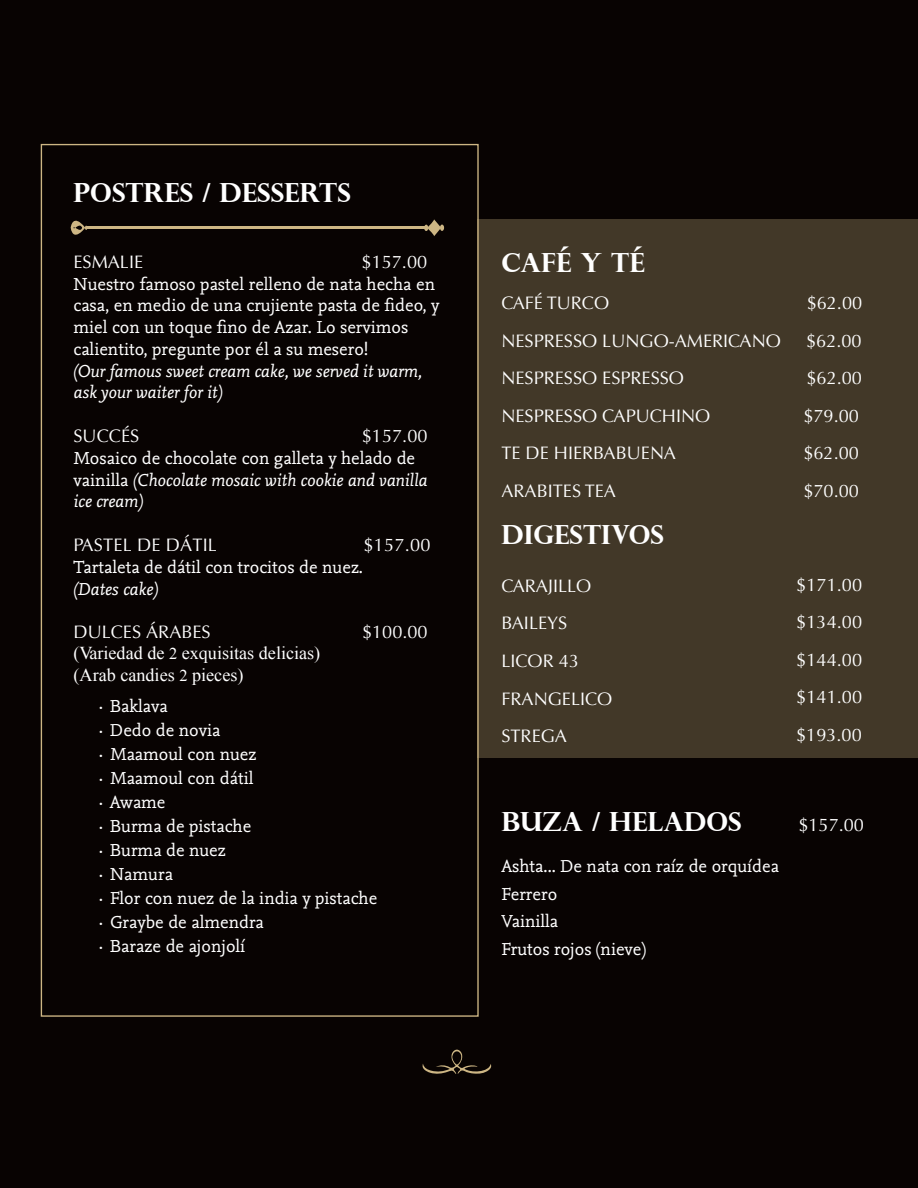
<style>
.page{position:relative;width:918px;height:1188px;background:#080302}
.page>*{position:absolute;margin:0;border:0;box-sizing:border-box;transform-origin:0 0}
.t1{font:700 26.4px "Perpetua Titling";color:#fff}
.t2{font:18.15px/24px "Nexus Mix OT";color:#fff}
.t3{font:18.15px/37.5px "Optima";color:#fff}
.t4{font:italic 18.15px/21.8px "Nexus Mix OT";letter-spacing:-.005em;color:#fff}
.t5{font:18.15px/21.8px "Times New Roman";color:#fff}
.s1{font-style:italic}
.s2{font-size:16.5px}
</style>
<div class="page">
<div style="left:477px;top:219px;width:441px;height:539px;background:#423828"></div>
<svg style="left:441px;top:225px;width:3px;height:6px"></svg>
<svg style="left:424px;top:225px;width:3px;height:6px"></svg>
<svg style="left:427px;top:219px;width:14px;height:17px"></svg>
<svg style="left:71px;top:212px;width:17px;height:32px"></svg>
<hr style="left:88px;top:227px;width:338px;height:2px;background:#cdb684">
<svg style="left:422px;top:1049px;width:70px;height:25px;background:#231b14"></svg>
<h1 class="t1" style="left:74px;top:177px;width:279px">POSTRES / DESSERTS</h1>
<p class="t3" style="left:74px;top:243px;width:71px">ESMALIE</p>
<p class="t3" style="left:362px;top:243px;width:67px">$157.00</p>
<p class="t2" style="left:74px;top:273px;width:367px;line-height:21.8px">Nuestro famoso pastel relleno de nata hecha en casa, en medio de una crujiente pasta de fideo, y miel con un toque fino de Azar. Lo servimos calientito, pregunte por él a su mesero!</p>
<p class="t4" style="left:74px;top:361px;width:350px">(Our famous sweet cream cake, we served it warm, ask your waiter for it)</p>
<p class="t3" style="left:74px;top:417px;width:67px">SUCCÉS</p>
<p class="t3" style="left:362px;top:417px;width:67px">$157.00</p>
<p class="t2" style="left:74px;top:448px;width:356px;line-height:21.8px">Mosaico de chocolate con galleta y helado de vainilla <span class="s1">(Chocolate mosaic with cookie and vanilla ice cream)</span></p>
<p class="t3" style="left:74px;top:526px;width:145px">PASTEL DE DÁTIL</p>
<p class="t3" style="left:364px;top:526px;width:68px">$157.00</p>
<p class="t2" style="left:74px;top:555px;width:291px">Tartaleta de dátil con trocitos de nuez.</p>
<p class="t4" style="left:74px;top:578px;width:86px">(Dates cake)</p>
<p class="t3" style="left:74px;top:613px;width:139px">DULCES ÁRABES</p>
<p class="t5" style="left:74px;top:642px;width:248px">(Variedad de <span class="s2">2</span> exquisitas delicias) (Arab candies <span class="s2">2</span> pieces)</p>
<p class="t3" style="left:362px;top:613px;width:67px">$100.00</p>
<p class="t2" style="left:97px;top:695px;width:282px">⋅ Baklava<br>⋅ Dedo de novia<br>⋅ Maamoul con nuez<br>⋅ Maamoul con dátil<br>⋅ Awame<br>⋅ Burma de pistache<br>⋅ Burma de nuez<br>⋅ Namura<br>⋅ Flor con nuez de la india y pistache ⋅ Graybe de almendra<br>⋅ Baraze de ajonjolí</p>
<h1 class="t1" style="left:501px;top:246px;width:145px">café Y TÉ</h1>
<p class="t3" style="left:501px;top:285px;width:281px">CAFÉ TURCO<br>NESPRESSO LUNGO-AMERICANO<br>NESPRESSO ESPRESSO<br>NESPRESSO CAPUCHINO<br>TE DE HIERBABUENA<br>ARABITES TEA</p>
<h1 class="t1" style="left:501px;top:519px;width:164px">DIGESTIVOS</h1>
<p class="t3" style="left:501px;top:567px;width:112px">CARAJILLO<br>BAILEYS<br>LICOR 43<br>FRANGELICO</p>
<p class="t3" style="left:501px;top:717px;width:67px">STREGA</p>
<p class="t3" style="left:803px;top:285px;width:60px">$62.00 $62.00 $62.00 $79.00 $62.00 $70.00</p>
<p class="t3" style="left:796px;top:566px;width:67px;text-align:justify">$171.00 $134.00 $144.00 $141.00 $193.00</p>
<h1 class="t1" style="left:501px;top:805px;width:242px">BUZA / HELADOS</h1>
<p class="t2" style="left:501px;top:853px;width:279px;line-height:27.8px">Ashta... De nata con raíz de orquídea<br>Ferrero<br>Vainilla<br>Frutos rojos (nieve)</p>
<p class="t3" style="left:798px;top:807px;width:67px">$157.00</p>
</div>
